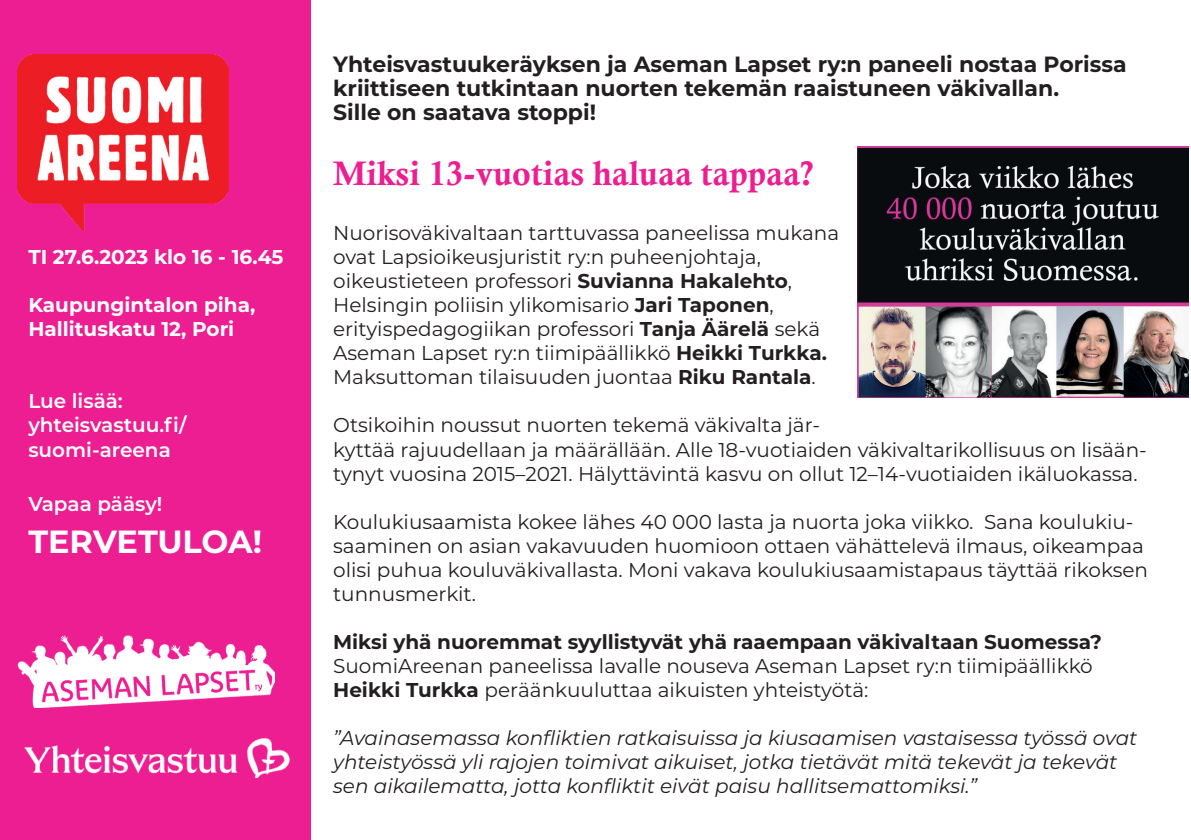
<style>
.page{position:relative;width:1191px;height:840px;background:#fff}
.page>*{position:absolute;margin:0;border:0;box-sizing:border-box;transform-origin:0 0}
.t1{font:34px "Calis MT Bol";color:#ed1e91}
.t2{font:700 32px "Montserrat";color:#fff}
.t3{font:700 22px/24px "Montserrat";color:#231f20}
.t4{font:20px/24px "Montserrat";color:#231f20}
.t5{font:italic 20px/24px "Montserrat";color:#231f20}
.t6{font:700 20px "Montserrat";color:#231f20}
.t7{font:700 20px/24px "Montserrat";color:#fff}
.t8{font:600 20px/24px "Montserrat";color:#fff}
.s1{font-weight:700}
</style>
<div class="page">
<div style="left:0;top:0;width:311px;height:839px;background:#ed1e91"></div>
<img style="left:857px;top:146px;width:331px;height:251px">
<img style="left:24px;top:737px;width:266px;height:42px">
<img style="left:17px;top:55px;width:212px;height:177px">
<img style="left:17px;top:635px;width:257px;height:71px">
<p class="t7" style="left:28px;top:244px;width:256px">TI 27.6.2023 klo 16 - 16.45</p>
<p class="t7" style="left:28px;top:292px;width:228px">Kaupungintalon piha,<br>Hallituskatu 12, Pori</p>
<p class="t8" style="left:28px;top:388px;width:160px">Lue lisää: yhteisvastuu.fi/ suomi-areena</p>
<p class="t8" style="left:28px;top:490px;width:136px">Vapaa pääsy!</p>
<h2 class="t2" style="left:28px;top:518px;width:235px">TERVETULOA!</h2>
<p class="t3" style="left:333px;top:51px;width:795px">Yhteisvastuukeräyksen ja Aseman Lapset ry:n paneeli nostaa Porissa kriittiseen tutkintaan nuorten tekemän raaistuneen väkivallan.<br>Sille on saatava stoppi!</p>
<h1 class="t1" style="left:333px;top:154px;width:482px">Miksi 13-vuotias haluaa tappaa?</h1>
<p class="t4" style="left:333px;top:220px;width:507px">Nuorisoväkivaltaan tarttuvassa paneelissa mukana ovat Lapsioikeusjuristit ry:n puheenjohtaja, oikeustieteen professori <span class="s1">Suvianna Hakalehto</span>, Helsingin poliisin ylikomisario <span class="s1">Jari Taponen</span>, erityispedagogiikan professori <span class="s1">Tanja Äärelä</span> sekä Aseman Lapset ry:n tiimipäällikkö <span class="s1">Heikki Turkka.<br></span>Maksuttoman tilaisuuden juontaa <span class="s1">Riku Rantala</span>.</p>
<p class="t4" style="left:333px;top:412px;width:815px">Otsikoihin noussut nuorten tekemä väkivalta jär-<br>kyttää rajuudellaan ja määrällään. Alle 18-vuotiaiden väkivaltarikollisuus on lisään&shy;tynyt vuosina 2015–2021. Hälyttävintä kasvu on ollut 12–14-vuotiaiden ikäluokassa.</p>
<p class="t4" style="left:333px;top:508px;width:816px">Koulukiusaamista kokee lähes 40 000 lasta ja nuorta joka viikko. Sana koulukiu&shy;saaminen on asian vakavuuden huomioon ottaen vähättelevä ilmaus, oikeampaa olisi puhua kouluväkivallasta. Moni vakava koulukiusaamistapaus täyttää rikoksen tunnusmerkit.</p>
<p class="t6" style="left:333px;top:626px;width:770px">Miksi yhä nuoremmat syyllistyvät yhä raaempaan väkivaltaan Suomessa?</p>
<p class="t4" style="left:333px;top:652px;width:761px">SuomiAreenan paneelissa lavalle nouseva Aseman Lapset ry:n tiimipäällikkö<br><span class="s1">Heikki Turkka</span> peräänkuuluttaa aikuisten yhteistyötä:</p>
<p class="t5" style="left:333px;top:724px;width:805px">”Avainasemassa konfliktien ratkaisuissa ja kiusaamisen vastaisessa työssä ovat yhteistyössä yli rajojen toimivat aikuiset, jotka tietävät mitä tekevät ja tekevät sen aikailematta, jotta konfliktit eivät paisu hallitsemattomiksi.”</p>
</div>
